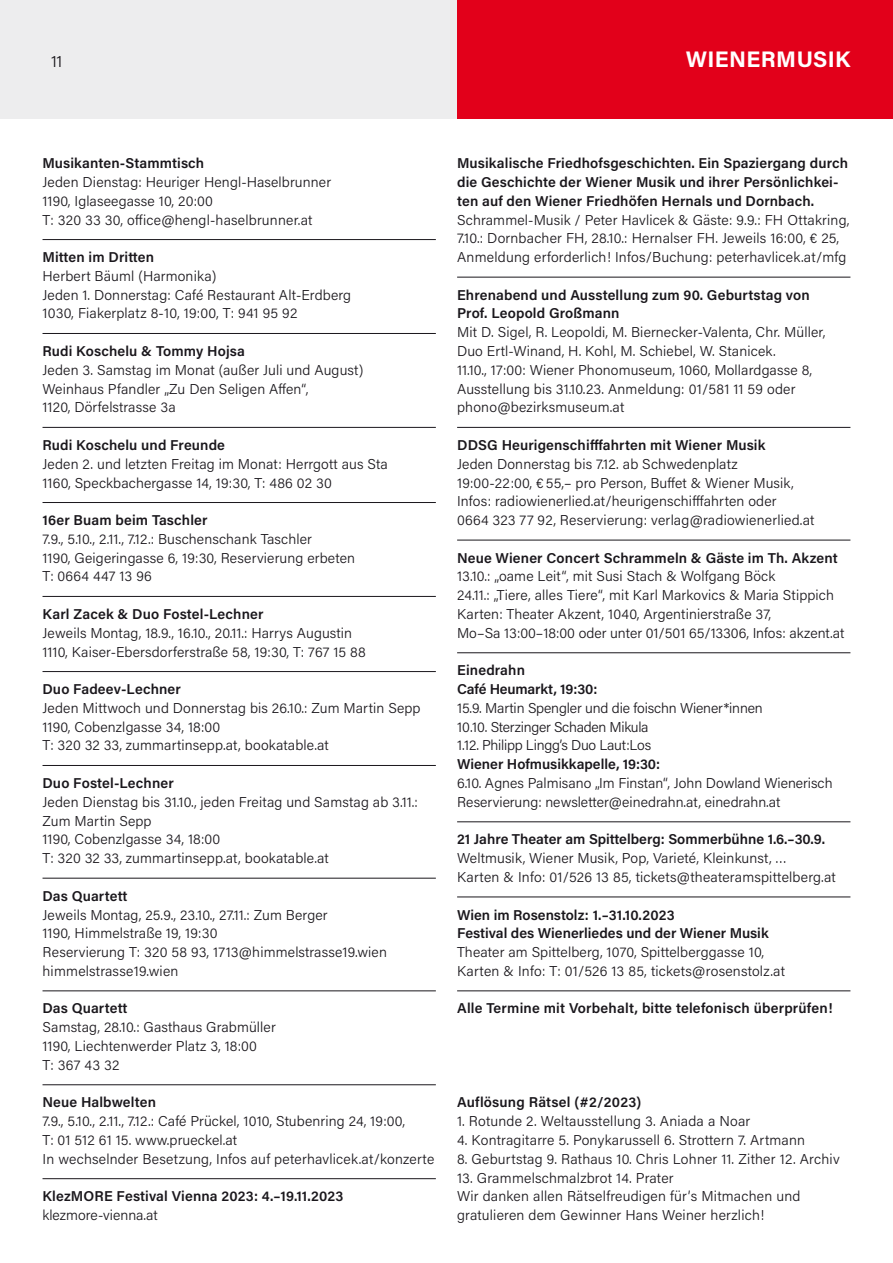
<style>
.page{position:relative;width:893px;height:1263px;background:#fff}
.page>*{position:absolute;margin:0;border:0;box-sizing:border-box;transform-origin:0 0}
.t1{font:700 22.5px "Acumin Pro";letter-spacing:.02em;color:#fff}
.t2{font:300 16.5px "Acumin Pro";color:#1a171c}
.t3{font:300 14.25px/18.8px "Acumin Pro";letter-spacing:.01em;color:#1a171c}
.t4{font:600 14.25px/18.8px "Acumin Pro";letter-spacing:.01em;color:#1a171c}
.t5{font:300 14.25px/18.8px "Acumin Pro";letter-spacing:-.015em;color:#1a171c}
.t6{font:600 14.25px/18.8px "Acumin Pro";letter-spacing:-.01em;color:#1a171c}
</style>
<div class="page">
<div style="left:0;top:0;width:893px;height:119px;background:#ededee"></div>
<div style="left:457px;top:0;width:436px;height:119px;background:#e2001a"></div>
<hr style="left:43px;top:239px;width:393px;height:1px;background:#1a171c">
<hr style="left:43px;top:333px;width:393px;height:1px;background:#1a171c">
<hr style="left:43px;top:427px;width:393px;height:1px;background:#1a171c">
<hr style="left:43px;top:502px;width:393px;height:1px;background:#1a171c">
<hr style="left:43px;top:596px;width:393px;height:1px;background:#1a171c">
<hr style="left:43px;top:671px;width:393px;height:1px;background:#1a171c">
<hr style="left:43px;top:765px;width:393px;height:1px;background:#1a171c">
<hr style="left:43px;top:878px;width:393px;height:1px;background:#1a171c">
<hr style="left:43px;top:990px;width:393px;height:1px;background:#1a171c">
<hr style="left:43px;top:1084px;width:393px;height:1px;background:#1a171c">
<hr style="left:43px;top:1178px;width:393px;height:1px;background:#1a171c">
<hr style="left:457px;top:277px;width:393px;height:1px;background:#1a171c">
<hr style="left:457px;top:427px;width:393px;height:1px;background:#1a171c">
<hr style="left:457px;top:540px;width:393px;height:1px;background:#1a171c">
<hr style="left:457px;top:652px;width:393px;height:1px;background:#1a171c">
<hr style="left:457px;top:821px;width:393px;height:1px;background:#1a171c">
<hr style="left:457px;top:897px;width:393px;height:1px;background:#1a171c">
<hr style="left:457px;top:990px;width:393px;height:1px;background:#1a171c">
<p class="t2" style="left:51px;top:50px;width:13px">11</p>
<h1 class="t1" style="left:686px;top:44px;width:166px">WIENERMUSIK</h1>
<p class="t4" style="left:43px;top:153px;width:163px">Musikanten-Stammtisch</p>
<p class="t3" style="left:43px;top:172px;width:290px">Jeden Dienstag: Heuriger Hengl-Haselbrunner<br>1190, Iglaseegasse 10, 20:00<br>T: 320 33 30, office@hengl-haselbrunner.at</p>
<p class="t4" style="left:43px;top:247px;width:113px">Mitten im Dritten</p>
<p class="t3" style="left:43px;top:266px;width:310px">Herbert Bäuml (Harmonika)<br>Jeden 1. Donnerstag: Café Restaurant Alt-Erdberg<br>1030, Fiakerplatz 8-10, 19:00, T: 941 95 92</p>
<p class="t4" style="left:43px;top:341px;width:204px">Rudi Koschelu &amp; Tommy Hojsa</p>
<p class="t3" style="left:43px;top:360px;width:322px">Jeden 3. Samstag im Monat (außer Juli und August)<br>Weinhaus Pfandler „Zu Den Seligen Affen“,<br>1120, Dörfelstrasse 3a</p>
<p class="t4" style="left:43px;top:435px;width:184px">Rudi Koschelu und Freunde</p>
<p class="t3" style="left:43px;top:454px;width:347px">Jeden 2. und letzten Freitag im Monat: Herrgott aus Sta<br>1160, Speckbachergasse 14, 19:30, T: 486 02 30</p>
<p class="t4" style="left:43px;top:510px;width:167px">16er Buam beim Taschler</p>
<p class="t3" style="left:43px;top:529px;width:314px">7.9., 5.10., 2.11., 7.12.: Buschenschank Taschler<br>1190, Geigeringasse 6, 19:30, Reservierung erbeten<br>T: 0664 447 13 96</p>
<p class="t4" style="left:43px;top:604px;width:223px">Karl Zacek &amp; Duo Fostel-Lechner</p>
<p class="t3" style="left:43px;top:623px;width:325px">Jeweils Montag, 18.9., 16.10., 20.11.: Harrys Augustin<br>1110, Kaiser-Ebersdorferstraße 58, 19:30, T: 767 15 88</p>
<p class="t4" style="left:43px;top:679px;width:140px">Duo Fadeev-Lechner</p>
<p class="t3" style="left:43px;top:698px;width:379px">Jeden Mittwoch und Donnerstag bis 26.10.: Zum Martin Sepp<br>1190, Cobenzlgasse 34, 18:00<br>T: 320 32 33, zummartinsepp.at, bookatable.at</p>
<p class="t4" style="left:43px;top:773px;width:133px">Duo Fostel-Lechner</p>
<p class="t3" style="left:43px;top:792px;width:377px">Jeden Dienstag bis 31.10., jeden Freitag und Samstag ab 3.11.:<br>Zum Martin Sepp<br>1190, Cobenzlgasse 34, 18:00<br>T: 320 32 33, zummartinsepp.at, bookatable.at</p>
<p class="t4" style="left:43px;top:886px;width:86px">Das Quartett</p>
<p class="t3" style="left:43px;top:905px;width:346px">Jeweils Montag, 25.9., 23.10., 27.11.: Zum Berger<br>1190, Himmelstraße 19, 19:30<br>Reservierung T: 320 58 93, 1713@himmelstrasse19.wien himmelstrasse19.wien</p>
<p class="t4" style="left:43px;top:998px;width:86px">Das Quartett</p>
<p class="t3" style="left:43px;top:1017px;width:235px">Samstag, 28.10.: Gasthaus Grabmüller<br>1190, Liechtenwerder Platz 3, 18:00<br>T: 367 43 32</p>
<p class="t4" style="left:43px;top:1092px;width:115px">Neue Halbwelten</p>
<p class="t3" style="left:43px;top:1111px;width:393px">7.9., 5.10., 2.11., 7.12.: Café Prückel, 1010, Stubenring 24, 19:00,<br>T: 01 512 61 15. www.prueckel.at<br>In wechselnder Besetzung, Infos auf peterhavlicek.at/konzerte</p>
<p class="t4" style="left:43px;top:1186px;width:302px">KlezMORE Festival Vienna 2023: 4.–19.11.2023</p>
<p class="t3" style="left:43px;top:1205px;width:117px">klezmore-vienna.at</p>
<p class="t4" style="left:457px;top:153px;width:392px">Musikalische Friedhofsgeschichten. Ein Spaziergang durch die Geschichte der Wiener Musik und ihrer Persönlichkei&shy;ten auf den Wiener Friedhöfen Hernals und Dornbach.</p>
<p class="t3" style="left:457px;top:210px;width:394px">Schrammel-Musik / Peter Havlicek &amp; Gäste: 9.9.: FH Ottakring,<br>7.10.: Dornbacher FH, 28.10.: Hernalser FH. Jeweils 16:00, € 25,<br>Anmeldung erforderlich! Infos/Buchung: peterhavlicek.at/mfg</p>
<p class="t4" style="left:457px;top:285px;width:354px">Ehrenabend und Ausstellung zum 90. Geburtstag von<br>Prof. Leopold Großmann</p>
<p class="t3" style="left:457px;top:322px;width:370px">Mit D. Sigel, R. Leopoldi, M. Biernecker-Valenta, Chr. Müller, Duo Ertl-Winand, H. Kohl, M. Schiebel, W. Stanicek.<br>11.10., 17:00: Wiener Phonomuseum, 1060, Mollardgasse 8, Ausstellung bis 31.10.23. Anmeldung: 01/581 11 59 oder phono@bezirksmuseum.at</p>
<p class="t4" style="left:457px;top:435px;width:310px">DDSG Heurigenschifffahrten mit Wiener Musik</p>
<p class="t3" style="left:457px;top:454px;width:359px">Jeden Donnerstag bis 7.12. ab Schwedenplatz 19:00-22:00, € 55,– pro Person, Buffet &amp; Wiener Musik, Infos: radiowienerlied.at/heurigenschifffahrten oder<br>0664 323 77 92, Reservierung: verlag@radiowienerlied.at</p>
<p class="t4" style="left:457px;top:548px;width:382px">Neue Wiener Concert Schrammeln &amp; Gäste im Th. Akzent</p>
<p class="t3" style="left:457px;top:566px;width:389px">13.10.: „oame Leit“, mit Susi Stach &amp; Wolfgang Böck<br>24.11.: „Tiere, alles Tiere“, mit Karl Markovics &amp; Maria Stippich Karten: Theater Akzent, 1040, Argentinierstraße 37,<br>Mo–Sa 13:00–18:00 oder unter 01/501 65/13306, Infos: akzent.at</p>
<p class="t6" style="left:457px;top:660px;width:142px">Einedrahn<br>Café Heumarkt, 19:30:</p>
<p class="t5" style="left:457px;top:698px;width:307px">15.9. Martin Spengler und die foischn Wiener*innen<br>10.10. Sterzinger Schaden Mikula<br>1.12. Philipp Lingg’s Duo Laut:Los</p>
<p class="t4" style="left:457px;top:754px;width:204px">Wiener Hofmusikkapelle, 19:30:</p>
<p class="t3" style="left:457px;top:773px;width:377px">6.10. Agnes Palmisano „Im Finstan“, John Dowland Wienerisch<br>Reservierung: newsletter@einedrahn.at, einedrahn.at</p>
<p class="t4" style="left:457px;top:829px;width:369px">21 Jahre Theater am Spittelberg: Sommerbühne 1.6.–30.9.</p>
<p class="t3" style="left:457px;top:848px;width:380px">Weltmusik, Wiener Musik, Pop, Varieté, Kleinkunst, …<br>Karten &amp; Info: 01/526 13 85, tickets@theateramspittelberg.at</p>
<p class="t4" style="left:457px;top:904px;width:313px">Wien im Rosenstolz: 1.–31.10.2023<br>Festival des Wienerliedes und der Wiener Musik</p>
<p class="t3" style="left:457px;top:942px;width:329px">Theater am Spittelberg, 1070, Spittelberggasse 10,<br>Karten &amp; Info: T: 01/526 13 85, tickets@rosenstolz.at</p>
<p class="t4" style="left:457px;top:998px;width:377px">Alle Termine mit Vorbehalt, bitte telefonisch überprüfen!</p>
<p class="t4" style="left:457px;top:1092px;width:186px">Auflösung Rätsel (#2/2023)</p>
<p class="t3" style="left:457px;top:1111px;width:295px">1. Rotunde 2. Weltausstellung 3. Aniada a Noar</p>
<p class="t3" style="left:457px;top:1130px;width:349px">4. Kontragitarre 5. Ponykarussell 6. Strottern 7. Artmann</p>
<p class="t3" style="left:457px;top:1149px;width:384px">8. Geburtstag 9. Rathaus 10. Chris Lohner 11. Zither 12. Archiv</p>
<p class="t3" style="left:457px;top:1167px;width:345px">13. Grammelschmalzbrot 14. Prater<br>Wir danken allen Rätselfreudigen für′s Mitmachen und gratulieren dem Gewinner Hans Weiner herzlich!</p>
</div>
